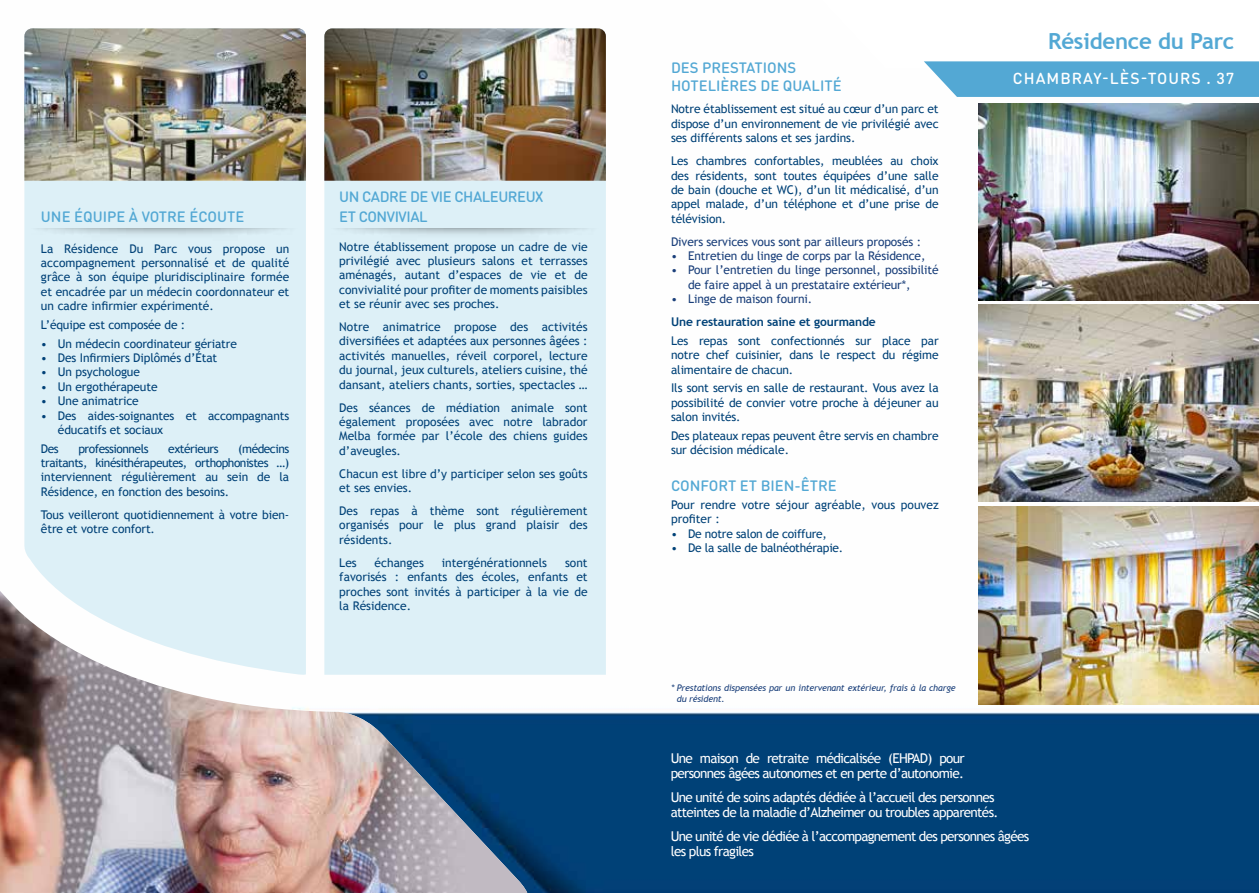
<style>
.page{position:relative;width:1259px;height:893px;background:#fff}
.page>*{position:absolute;margin:0;border:0;box-sizing:border-box;transform-origin:0 0}
.t1{font:700 22.2px "Trebuchet MS";letter-spacing:-.01em;color:#53a8d4}
.t2{font:500 15.75px "DIN Round Pro";letter-spacing:.065em;color:#fff}
.t3{font:500 14.85px/17.9px "DIN Round Pro";color:#53a8d4}
.t4{font:500 14.85px/20.1px "DIN Round Pro";letter-spacing:-.03em;color:#53a8d4}
.t5{font:13.5px/15.3px "Trebuchet MS";letter-spacing:-.05em;color:#fff}
.t6{font:12px/14.4px "Trebuchet MS";letter-spacing:-.01em;color:#004177;text-align:justify}
.t7{font:12px/14.4px "Trebuchet MS";letter-spacing:-.01em;color:#1a3f7a}
.t8{font:700 12px "Trebuchet MS";letter-spacing:-.01em;color:#004177}
.t9{font:12px "Trebuchet MS";letter-spacing:-.04em;color:#004177}
.t10{font:italic 9px/10.5px "Trebuchet MS";letter-spacing:-.015em;color:#1a3f7a}
</style>
<div class="page">
<img style="left:541px;top:304px;width:718px;height:589px">
<div style="left:324px;top:181px;width:282px;height:494px;background:#ddf0f7"></div>
<div style="left:24px;top:181px;width:282px;height:393px;background:#ddf0f7"></div>
<img style="left:24px;top:229px;width:280px;height:12px">
<img style="left:324px;top:229px;width:280px;height:12px">
<img style="left:978px;top:305px;width:281px;height:196px">
<img style="left:978px;top:103px;width:281px;height:198px">
<img style="left:978px;top:506px;width:281px;height:199px">
<svg style="left:924px;top:61px;width:335px;height:36px;background:#5dadd6"></svg>
<img style="left:24px;top:28px;width:282px;height:153px">
<img style="left:324px;top:28px;width:282px;height:153px">
<svg style="left:42px;top:574px;width:499px;height:319px;background:#b3cddc"></svg>
<img style="left:0;top:591px;width:527px;height:302px">
<p class="t3" style="left:41px;top:207px;width:205px">UNE ÉQUIPE À VOTRE ÉCOUTE</p>
<p class="t6" style="left:41px;top:241px;width:250px">La Résidence Du Parc vous propose un accompagnement personnalisé et de qualité grâce à son équipe pluridisciplinaire formée et encadrée par un médecin coordonnateur et un cadre infirmier expérimenté.</p>
<p class="t6" style="left:41px;top:318px;width:146px">L’équipe est composée de :</p>
<p class="t6" style="left:41px;top:336px;width:197px">• Un médecin coordinateur gériatre</p>
<p class="t6" style="left:41px;top:351px;width:178px">• Des Infirmiers Diplômés d’État</p>
<p class="t6" style="left:41px;top:365px;width:100px">• Un psychologue</p>
<p class="t6" style="left:41px;top:379px;width:118px">• Un ergothérapeute</p>
<p class="t6" style="left:41px;top:394px;width:99px">• Une animatrice</p>
<p class="t6" style="left:58px;top:408px;width:233px;text-indent:-17px">• Des aides-soignantes et accompagnants éducatifs et sociaux</p>
<p class="t6" style="left:41px;top:441px;width:19px">Des</p>
<p class="t9" style="left:78px;top:441px;width:72px">professionnels</p>
<p class="t9" style="left:168px;top:441px;width:52px">extérieurs</p>
<p class="t6" style="left:41px;top:441px;width:250px;text-indent:197px">(médecins traitants, kinésithérapeutes, orthophonistes …) interviennent régulièrement au sein de la Résidence, en fonction des besoins.</p>
<p class="t6" style="left:41px;top:507px;width:250px">Tous veilleront quotidiennement à votre bien&shy;être et votre confort.</p>
<p class="t4" style="left:339px;top:186px;width:206px">UN CADRE DE VIE CHALEUREUX<br>ET CONVIVIAL</p>
<p class="t6" style="left:339px;top:239px;width:250px">Notre établissement propose un cadre de vie privilégié avec plusieurs salons et terrasses aménagés, autant d’espaces de vie et de convivialité pour profiter de moments paisibles et se réunir avec ses proches.</p>
<p class="t6" style="left:339px;top:320px;width:250px">Notre animatrice propose des activités diversifiées et adaptées aux personnes âgées : activités manuelles, réveil corporel, lecture du journal, jeux culturels, ateliers cuisine, thé dansant, ateliers chants, sorties, spectacles …</p>
<p class="t6" style="left:339px;top:400px;width:250px">Des séances de médiation animale sont également proposées avec notre labrador Melba formée par l’école des chiens guides d’aveugles.</p>
<p class="t6" style="left:339px;top:466px;width:250px">Chacun est libre d’y participer selon ses goûts et ses envies.</p>
<p class="t6" style="left:339px;top:504px;width:250px">Des repas à thème sont régulièrement organisés pour le plus grand plaisir des résidents.</p>
<p class="t6" style="left:339px;top:555px;width:19px">Les</p>
<p class="t6" style="left:375px;top:555px;width:51px">échanges</p>
<p class="t6" style="left:442px;top:555px;width:107px">intergénérationnels</p>
<p class="t6" style="left:339px;top:555px;width:250px;text-indent:226px">sont favorisés : enfants des écoles, enfants et proches sont invités à participer à la vie de la Résidence.</p>
<p class="t3" style="left:671px;top:58px;width:172px">DES PRESTATIONS<br>HOTELIÈRES DE QUALITÉ</p>
<p class="t6" style="left:671px;top:102px;width:269px">Notre établissement est situé au cœur d’un parc et dispose d’un environnement de vie privilégié avec ses différents salons et ses jardins.</p>
<p class="t6" style="left:671px;top:154px;width:269px">Les chambres confortables, meublées au choix des résidents, sont toutes équipées d’une salle de bain (douche et WC), d’un lit médicalisé, d’un appel malade, d’un téléphone et d’une prise de télévision.</p>
<p class="t7" style="left:671px;top:234px;width:251px">Divers services vous sont par ailleurs proposés :</p>
<p class="t7" style="left:671px;top:249px;width:256px">• Entretien du linge de corps par la Résidence,</p>
<p class="t7" style="left:688px;top:263px;width:252px;text-indent:-17px">• Pour l’entretien du linge personnel, possibilité de faire appel à un prestataire extérieur*,</p>
<p class="t7" style="left:671px;top:292px;width:143px">• Linge de maison fourni.</p>
<p class="t8" style="left:671px;top:314px;width:206px">Une restauration saine et gourmande</p>
<p class="t6" style="left:671px;top:334px;width:269px">Les repas sont confectionnés sur place par notre chef cuisinier, dans le respect du régime alimentaire de chacun.</p>
<p class="t6" style="left:671px;top:381px;width:269px">Ils sont servis en salle de restaurant. Vous avez la possibilité de convier votre proche à déjeuner au salon invités.</p>
<p class="t6" style="left:671px;top:428px;width:269px">Des plateaux repas peuvent être servis en chambre sur décision médicale.</p>
<p class="t3" style="left:671px;top:476px;width:167px">CONFORT ET BIEN-ÊTRE</p>
<p class="t6" style="left:671px;top:497px;width:269px">Pour rendre votre séjour agréable, vous pouvez profiter :</p>
<p class="t6" style="left:671px;top:526px;width:157px">• De notre salon de coiffure,</p>
<p class="t6" style="left:671px;top:541px;width:174px">• De la salle de balnéothérapie.</p>
<p class="t10" style="left:677px;top:683px;width:280px;text-indent:-6px">* Prestations dispensées par un intervenant extérieur, frais à la charge du résident.</p>
<h1 class="t1" style="left:1048px;top:27px;width:188px">Résidence du Parc</h1>
<h2 class="t2" style="left:1013px;top:67px;width:223px">CHAMBRAY-LÈS-TOURS . 37</h2>
<p class="t5" style="left:671px;top:750px;width:295px">Une maison de retraite médicalisée (EHPAD) pour personnes âgées autonomes et en perte d’autonomie.</p>
<p class="t5" style="left:671px;top:789px;width:329px">Une unité de soins adaptés dédiée à l’accueil des personnes atteintes de la maladie d’Alzheimer ou troubles apparentés.</p>
<p class="t5" style="left:671px;top:828px;width:360px">Une unité de vie dédiée à l’accompagnement des personnes âgées les plus fragiles</p>
</div>
